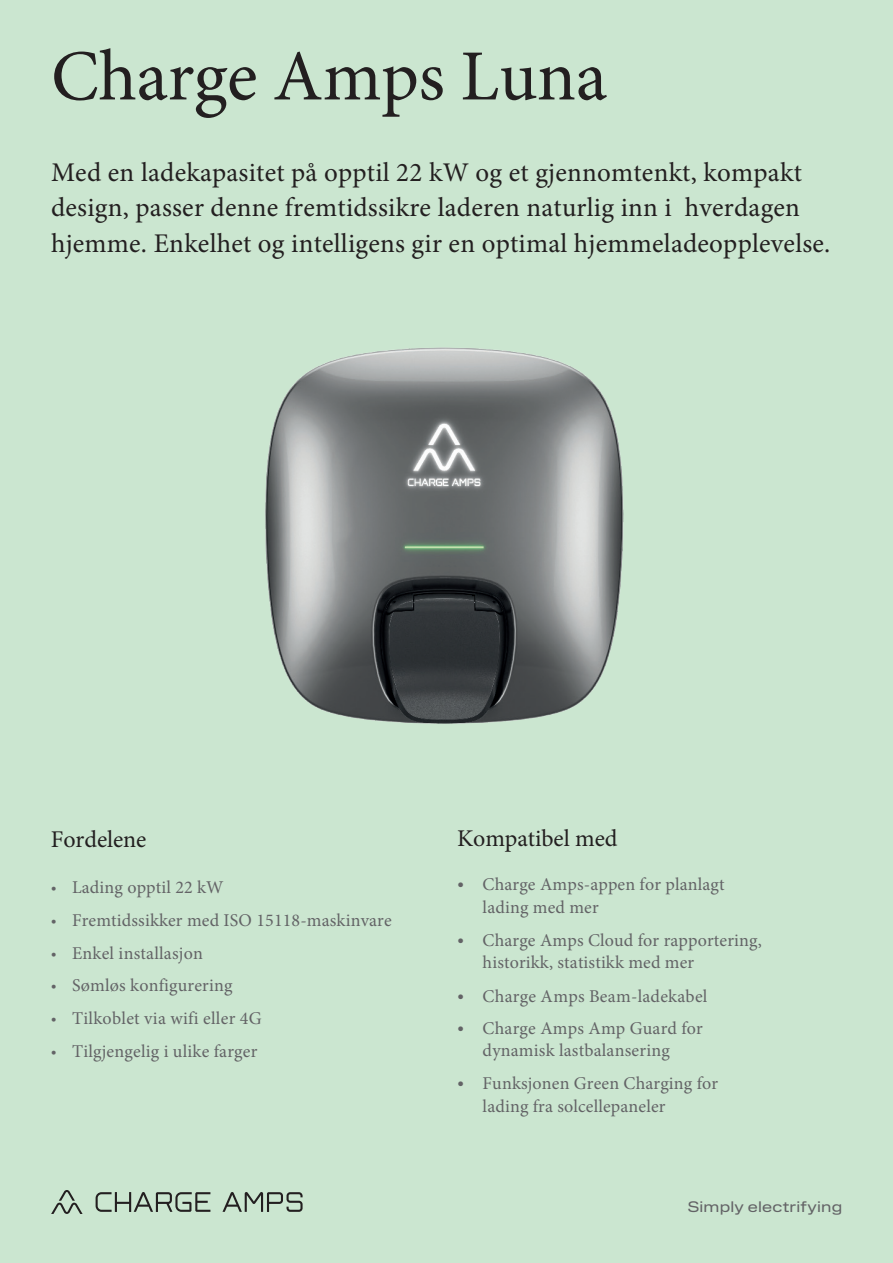
<style>
.page{position:relative;width:893px;height:1263px;background:#cbe6d0}
.page>*{position:absolute;margin:0;border:0;box-sizing:border-box;transform-origin:0 0}
.t1{font:72px "Minion Pro";letter-spacing:-.005em;color:#231f20}
.t2{font:27px/35.1px "Minion Pro";letter-spacing:.01em;color:#231f20}
.t3{font:24px "Minion Pro";letter-spacing:-.005em;color:#231f20}
.t4{font:18px/22.8px "Minion Pro";letter-spacing:.01em;color:#636366}
.t5{font:expanded 15px "Lateral";letter-spacing:.015em;color:#636366}
.s1{font-family:"Lateral Standard";font-weight:300;font-size:15px}
.s2{font-family:"Lateral Standard";font-weight:300}
</style>
<div class="page">
<svg style="left:51px;top:1190px;width:252px;height:24px"></svg>
<img style="left:265px;top:347px;width:359px;height:377px">
<h1 class="t1" style="left:51px;top:28px;width:558px">Charge Amps Luna</h1>
<h2 class="t2" style="left:51px;top:155px;width:781px">Med en ladekapasitet på opptil 22 kW og et gjennomtenkt, kompakt design, passer denne fremtidssikre laderen naturlig inn i hverdagen hjemme. Enkelhet og intelligens gir en optimal hjemmeladeopplevelse.</h2>
<h3 class="t3" style="left:51px;top:823px;width:97px">Fordelene</h3>
<p class="t4" style="left:51px;top:876px;width:174px"><span class="s1">•</span> Lading opptil 22 kW</p>
<p class="t4" style="left:51px;top:908px;width:342px"><span class="s1">•</span> Fremtidssikker med ISO 15118-maskinvare</p>
<p class="t4" style="left:51px;top:941px;width:154px"><span class="s1">•</span> Enkel installasjon</p>
<p class="t4" style="left:51px;top:974px;width:183px"><span class="s1">•</span> Sømløs konfigurering</p>
<p class="t4" style="left:51px;top:1007px;width:212px"><span class="s1">•</span> Tilkoblet via wifi eller 4G</p>
<p class="t4" style="left:51px;top:1040px;width:208px"><span class="s1">•</span> Tilgjengelig i ulike farger</p>
<h3 class="t3" style="left:457px;top:822px;width:162px">Kompatibel med</h3>
<p class="t4" style="left:483px;top:873px;width:244px;text-indent:-26px"><span class="s2">•</span> Charge Amps-appen for planlagt lading med mer</p>
<p class="t4" style="left:483px;top:928px;width:281px;text-indent:-26px"><span class="s2">•</span> Charge Amps Cloud for rapportering, historikk, statistikk med mer</p>
<p class="t4" style="left:457px;top:985px;width:252px"><span class="s2">•</span> Charge Amps Beam-ladekabel</p>
<p class="t4" style="left:457px;top:1016px;width:247px;text-align:center"><span class="s2">•</span> Charge Amps Amp Guard for dynamisk lastbalansering</p>
<p class="t4" style="left:483px;top:1072px;width:237px;text-indent:-26px"><span class="s2">•</span> Funksjonen Green Charging for lading fra solcellepaneler</p>
<p class="t5" style="left:688px;top:1198px;width:156px">Simply electrifying</p>
</div>
